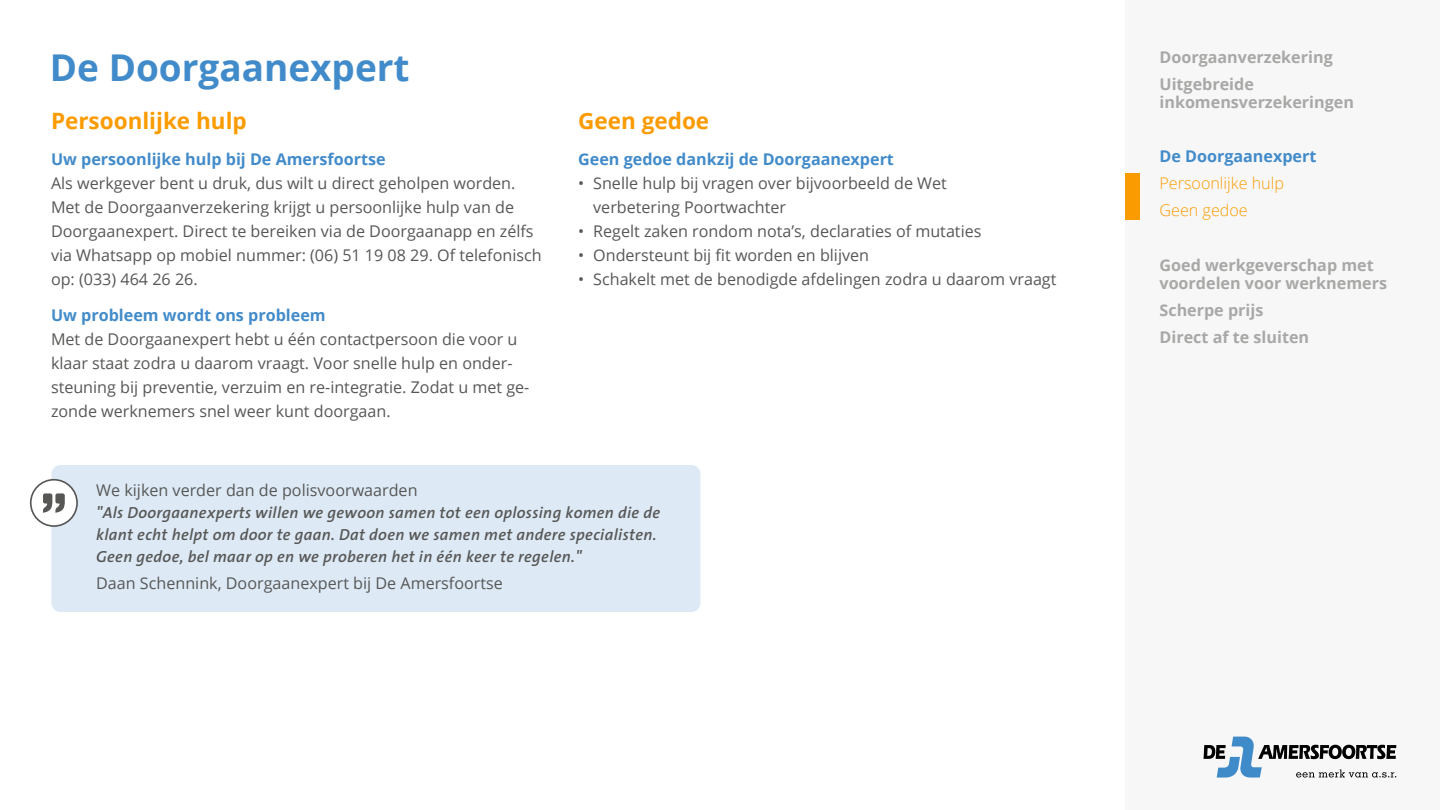
<style>
.page{position:relative;width:1440px;height:810px;background:#fff}
.page>*{position:absolute;margin:0;border:0;box-sizing:border-box;transform-origin:0 0}
.t1{font:700 36.97px "Open Sans";color:#428bca}
.t2{font:700 22.5px "Open Sans";color:#fb9b02}
.t3{font:16.12px/24px "Open Sans";color:#575756}
.t4{font:italic 600 16.12px/21.8px "The Sans";letter-spacing:.02em;color:#575756}
.t5{font:700 16.12px/27px "Open Sans";color:#a8a8a7}
.t6{font:700 16.12px "Open Sans";color:#428bca}
.t7{font:300 16.12px/27px "Open Sans";color:#fb9b02}
</style>
<div class="page">
<div style="left:1125px;top:0;width:315px;height:810px;background:#f7f7f7"></div>
<svg style="left:1204px;top:737px;width:192px;height:41px"></svg>
<div style="left:51px;top:465px;width:649px;height:147px;background:#ddeaf6;border-radius:9px"></div>
<div style="left:31px;top:480px;width:46px;height:46px;background:#fff;border-radius:50%"></div>
<div style="left:30px;top:479px;width:48px;height:48px;border:2px solid #575756;border-radius:50%"></div>
<svg style="left:43px;top:493px;width:22px;height:20px"></svg>
<div style="left:1125px;top:173px;width:15px;height:46px;background:#fb9b02"></div>
<h1 class="t1" style="left:50px;top:41px;width:361px">De Doorgaanexpert</h1>
<h2 class="t2" style="left:51px;top:105px;width:197px">Persoonlijke hulp</h2>
<p class="t6" style="left:51px;top:148px;width:336px">Uw persoonlijke hulp bij De Amersfoortse</p>
<p class="t3" style="left:51px;top:171px;width:492px">Als werkgever bent u druk, dus wilt u direct geholpen worden.<br>Met de Doorgaanverzekering krijgt u persoonlijke hulp van de Doorgaanexpert. Direct te bereiken via de Doorgaanapp en zélfs via Whatsapp op mobiel nummer: (06) 51 19 08 29. Of telefonisch op: (033) 464 26 26.</p>
<p class="t6" style="left:51px;top:304px;width:276px">Uw probleem wordt ons probleem</p>
<p class="t3" style="left:51px;top:327px;width:480px">Met de Doorgaanexpert hebt u één contactpersoon die voor u klaar staat zodra u daarom vraagt. Voor snelle hulp en onder&shy;steuning bij preventie, verzuim en re-integratie. Zodat u met ge&shy;zonde werknemers snel weer kunt doorgaan.</p>
<h2 class="t2" style="left:578px;top:105px;width:132px">Geen gedoe</h2>
<p class="t6" style="left:578px;top:148px;width:317px">Geen gedoe dankzij de Doorgaanexpert</p>
<p class="t3" style="left:593px;top:171px;width:355px;text-indent:-15px">• Snelle hulp bij vragen over bijvoorbeeld de Wet verbetering Poortwachter</p>
<p class="t3" style="left:578px;top:219px;width:405px">• Regelt zaken rondom nota’s, declaraties of mutaties</p>
<p class="t3" style="left:578px;top:243px;width:292px">• Ondersteunt bij fit worden en blijven</p>
<p class="t3" style="left:578px;top:267px;width:480px">• Schakelt met de benodigde afdelingen zodra u daarom vraagt</p>
<p class="t3" style="left:96px;top:478px;width:323px">We kijken verder dan de polisvoorwaarden</p>
<p class="t4" style="left:96px;top:501px;width:566px">"Als Doorgaanexperts willen we gewoon samen tot een oplossing komen die de klant echt helpt om door te gaan. Dat doen we samen met andere specialisten.<br>Geen gedoe, bel maar op en we proberen het in ŽŽn keer te regelen."</p>
<p class="t3" style="left:96px;top:570px;width:408px">Daan Schennink, Doorgaanexpert bij De Amersfoortse</p>
<p class="t5" style="left:1160px;top:44px;width:175px">Doorgaanverzekering<br>Uitgebreide</p>
<p class="t5" style="left:1160px;top:89px;width:196px">inkomensverzekeringen</p>
<p class="t6" style="left:1160px;top:145px;width:158px">De Doorgaanexpert</p>
<p class="t7" style="left:1160px;top:170px;width:126px">Persoonlijke hulp<br>Geen gedoe</p>
<p class="t5" style="left:1160px;top:255px;width:229px;line-height:18px">Goed werkgeverschap met voordelen voor werknemers</p>
<p class="t5" style="left:1160px;top:296px;width:151px">Scherpe prijs<br>Direct af te sluiten</p>
</div>
